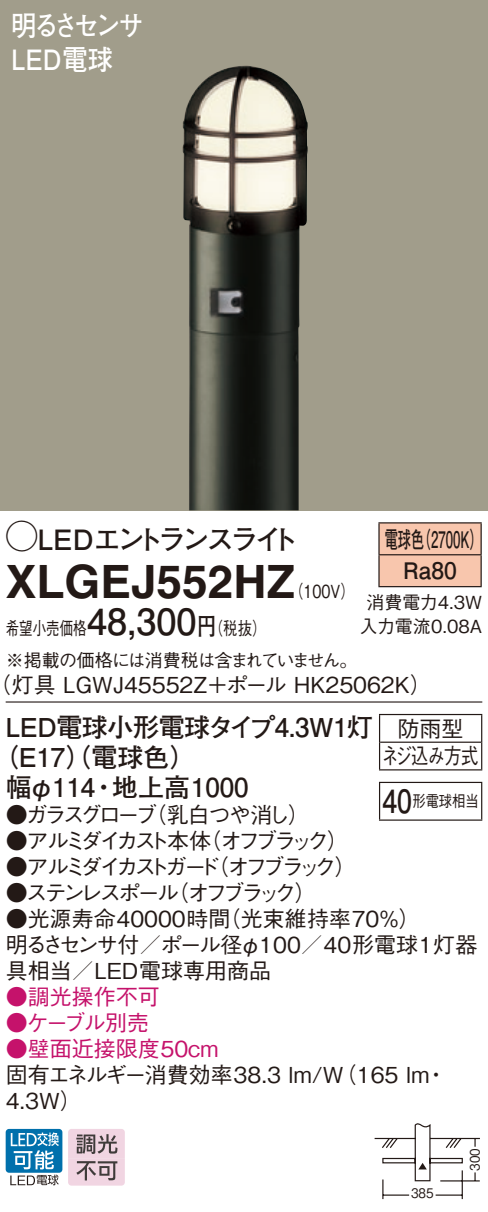
<style>
.page{position:relative;width:488px;height:1212px;background:#fff}
.page>*{position:absolute;margin:0;border:0;box-sizing:border-box;transform-origin:0 0}
.t1{font:700 46px "Helvetica LT Std";color:#231916}
.t2{font:700 36px "Futo Go B101 Pro";color:#231916}
.t3{font:700 32px "Futo Go B101 Pro";color:#231916;scale:.83 1}
.t4{font:700 28px "Futo Go B101 Pro";letter-spacing:-.14em;color:#231916}
.t5{font:700 28px/34px "Futo Go B101 Pro";letter-spacing:-.1em;color:#fff;scale:.9 1}
.t6{font:700 26px "Futo Go B101 Pro";letter-spacing:-.015em;color:#231916}
.t7{font:700 22.8px/32px "Futo Go B101 Pro";color:#231916;scale:.58 1}
.t8{font:500 22px/26px "Gothic BBB Pro";color:#231916}
.t9{font:500 22px/26px "Gothic BBB Pro";letter-spacing:-.195em;color:#231916}
.t10{font:500 22px/27.6px "Gothic BBB Pro";letter-spacing:-.045em;color:#231916;text-align:center}
.t11{font:500 22px "Gothic BBB Pro";color:#c5126b}
.t12{font:500 22px "Gothic BBB Pro";letter-spacing:-.14em;color:#231916}
.t13{font:500 22px "Gothic BBB Pro";letter-spacing:-.16em;color:#231916}
.t14{font:500 18px/31.6px "Gothic BBB Pro";letter-spacing:-.04em;color:#231916;scale:.75 1}
.t15{font:500 18px/24px "Gothic BBB Pro";color:#231916;text-align:center}
.t16{font:500 18px "Gothic BBB Pro";color:#231916;scale:.8 1}
.t17{font:500 16px "Gothic BBB Pro";color:#231916;scale:.83 1}
.t18{font:13.2px "Gothic BBB Pro Medium 90 pv RKSJ H";color:#231916;scale:.9 1}
.s1{font-family:"Ford Classification 1";font-weight:400;font-size:32px}
.s2{font-family:"Futo Go B101 Pro";font-weight:700;font-size:24px}
</style>
<div class="page">
<svg style="left:374px;top:1123px;width:106px;height:77px"></svg>
<div style="left:0;top:0;width:488px;height:510px;background:#a19d8b"></div>
<img style="left:182px;top:66px;width:126px;height:444px">
<div style="left:6px;top:1129px;width:56px;height:43px;background:#0070ac;border-radius:3px"></div>
<svg style="left:10px;top:1132px;width:49px;height:53px"></svg>
<svg style="left:68px;top:1129px;width:57px;height:56px"></svg>
<hr style="left:6px;top:701px;width:476px;height:1px;background:#231916">
<div style="left:379px;top:523px;width:101px;height:63px;background:#f8c6ad"></div>
<hr style="left:378px;top:522px;width:103px;height:1px;background:#231916">
<hr style="left:378px;top:523px;width:1px;height:31px;background:#231916">
<hr style="left:480px;top:523px;width:1px;height:31px;background:#231916">
<hr style="left:378px;top:554px;width:103px;height:1px;background:#231916">
<hr style="left:378px;top:555px;width:1px;height:31px;background:#231916">
<hr style="left:480px;top:555px;width:1px;height:31px;background:#231916">
<hr style="left:378px;top:586px;width:103px;height:1px;background:#231916">
<svg style="left:379px;top:715px;width:1px;height:54px"></svg>
<hr style="left:379px;top:714px;width:103px;height:1px;background:#231916">
<svg style="left:481px;top:715px;width:1px;height:54px"></svg>
<hr style="left:380px;top:741px;width:101px;height:2px;background:#231916">
<hr style="left:379px;top:769px;width:103px;height:1px;background:#231916">
<hr style="left:379px;top:783px;width:1px;height:36px;background:#231916">
<hr style="left:379px;top:782px;width:103px;height:1px;background:#231916">
<hr style="left:481px;top:783px;width:1px;height:36px;background:#231916">
<hr style="left:379px;top:819px;width:103px;height:2px;background:#231916">
<p class="t5" style="left:11px;top:5px;width:149px">明るさセンサ<br>LED電球</p>
<p class="t4" style="left:6px;top:516px;width:295px"><span class="s1">A</span>LEDエントランスライト</p>
<p class="t7" style="left:417px;top:520px;width:115px">（2700 (K</p>
<p class="t7" style="left:403px;top:520px;width:94px;text-indent:-19px">電球色<br>Ra80</p>
<h1 class="t1" style="left:6px;top:554px;width:290px">XLGEJ552HZ</h1>
<p class="t16" style="left:197px;top:614px;width:88px">（<span class="s2">円</span>税抜(</p>
<p class="t16" style="left:289px;top:577px;width:84px">（100 (V</p>
<p class="t15" style="left:359px;top:588px;width:124px">消費電力4.3W入力電流0.08A</p>
<h2 class="t2" style="left:87px;top:593px;width:111px">48,300</h2>
<p class="t14" style="left:6px;top:610px;width:470px">希望小売価格<br>※掲載の価格には消費税は含まれていません。</p>
<p class="t8" style="left:-10px;top:669px;width:443px">（灯具 LGWJ45552 ＋Z ポール HK25062K(</p>
<p class="t6" style="left:6px;top:706px;width:369px">LED電球小形電球タイプ4.3W 灯1</p>
<p class="t6" style="left:-8px;top:736px;width:206px">（E17）（電球色(</p>
<p class="t6" style="left:112px;top:766px;width:138px">地上高1000</p>
<p class="t10" style="left:381px;top:712px;width:98px">防雨型<br>ネジ込み方式</p>
<p class="t17" style="left:412px;top:788px;width:81px">形電球相当</p>
<p class="t6" style="left:6px;top:766px;width:91px">幅φ114</p>
<p class="t6" style="left:91px;top:766px;width:27px">・</p>
<h3 class="t3" style="left:382px;top:775px;width:37px">40</h3>
<p class="t13" style="left:6px;top:797px;width:153px">●ガラスグローブ</p>
<p class="t10" style="left:145px;top:798px;width:166px">（乳白つや消し(</p>
<p class="t10" style="left:199px;top:824px;width:151px">（オフブラック(</p>
<p class="t9" style="left:207px;top:825px;width:151px;text-indent:-201px">●アルミダイカスト本体<br>（オフブラック(</p>
<p class="t9" style="left:167px;top:851px;width:151px;text-indent:-161px">●アルミダイカストガード<br>（オフブラック(</p>
<p class="t12" style="left:6px;top:875px;width:175px">●ステンレスポール</p>
<p class="t8" style="left:219px;top:903px;width:203px">（光束維持率70％(</p>
<p class="t8" style="left:6px;top:903px;width:473px">●光源寿命40000時間<br>明るさセンサ付／ポール径φ100／40形電球1灯器具相当／LED電球専用商品</p>
<p class="t11" style="left:6px;top:979px;width:156px">●調光操作不可</p>
<p class="t11" style="left:6px;top:1005px;width:145px">●ケーブル別売</p>
<p class="t11" style="left:6px;top:1031px;width:214px">●壁面近接限度50cm</p>
<p class="t10" style="left:425px;top:1058px;width:23px">・</p>
<p class="t8" style="left:6px;top:1059px;width:425px">固有エネルギー消費効率38.3 lm （W/ 165 lm<br>4.3W(</p>
<p class="t18" style="left:411px;top:1183px;width:26px">385</p>
<p class="t18" style="left:464px;top:1171px;width:26px;rotate:-90deg">300</p>
</div>
